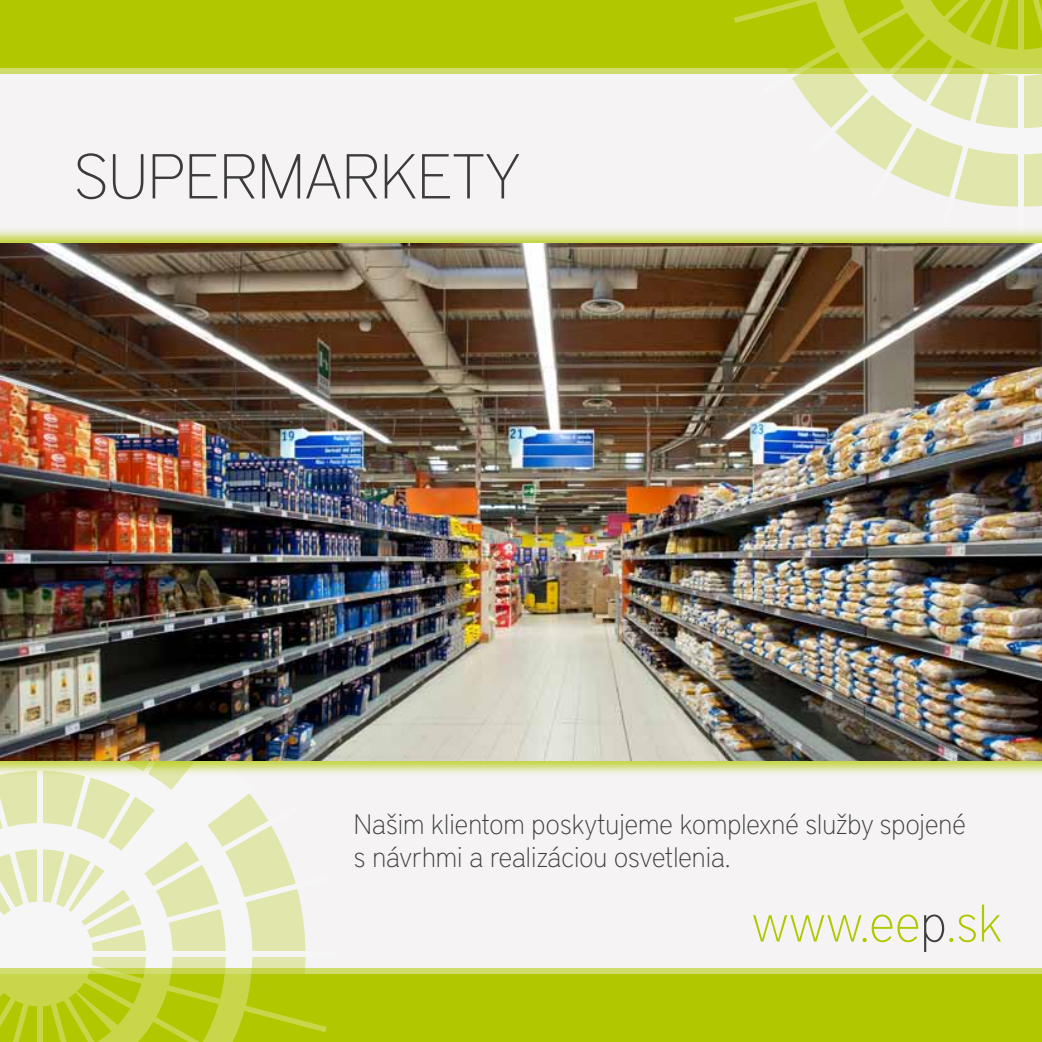
<style>
.page{position:relative;width:1042px;height:1042px;background:#f5f3f3}
.page>*{position:absolute;margin:0;border:0;box-sizing:border-box;transform-origin:0 0}
.t1{font:100 63px "District Pro";color:#3c3b3b}
.t2{font:100 52.5px "District Pro";color:#b1c800}
.t3{font:100 28px/33.6px "District Pro";color:#3d3d3d}
.s1{color:#3d3d3d}
</style>
<div class="page">
<div style="left:0;top:974px;width:1042px;height:68px;background:#b1c800"></div>
<div style="left:0;top:0;width:1042px;height:68px;background:#b1c800"></div>
<svg style="left:263px;top:812px;width:31px;height:64px;fill:#e1e6ae"></svg>
<svg style="left:263px;top:876px;width:64px;height:156px"></svg>
<div style="left:0;top:951px;width:336px;height:5px;background:#f7f6f6"></div>
<svg style="left:0;top:776px;width:263px;height:266px"></svg>
<svg style="left:734px;top:0;width:308px;height:207px"></svg>
<svg style="left:0;top:968px;width:1042px;height:6px;background:#cdda67"></svg>
<svg style="left:0;top:68px;width:1042px;height:6px;background:#cdda67"></svg>
<div style="left:0;top:227px;width:1042px;height:549px;background:#b1c800;opacity:.75"></div>
<img style="left:0;top:243px;width:1042px;height:518px">
<h1 class="t1" style="left:74px;top:131px;width:448px">SUPERMARKETY</h1>
<p class="t3" style="left:354px;top:805px;width:613px">Našim klientom poskytujeme komplexné služby spojené s návrhmi a realizáciou osvetlenia.</p>
<h2 class="t2" style="left:751px;top:885px;width:252px">www.ee<span class="s1">p</span>.sk</h2>
</div>
